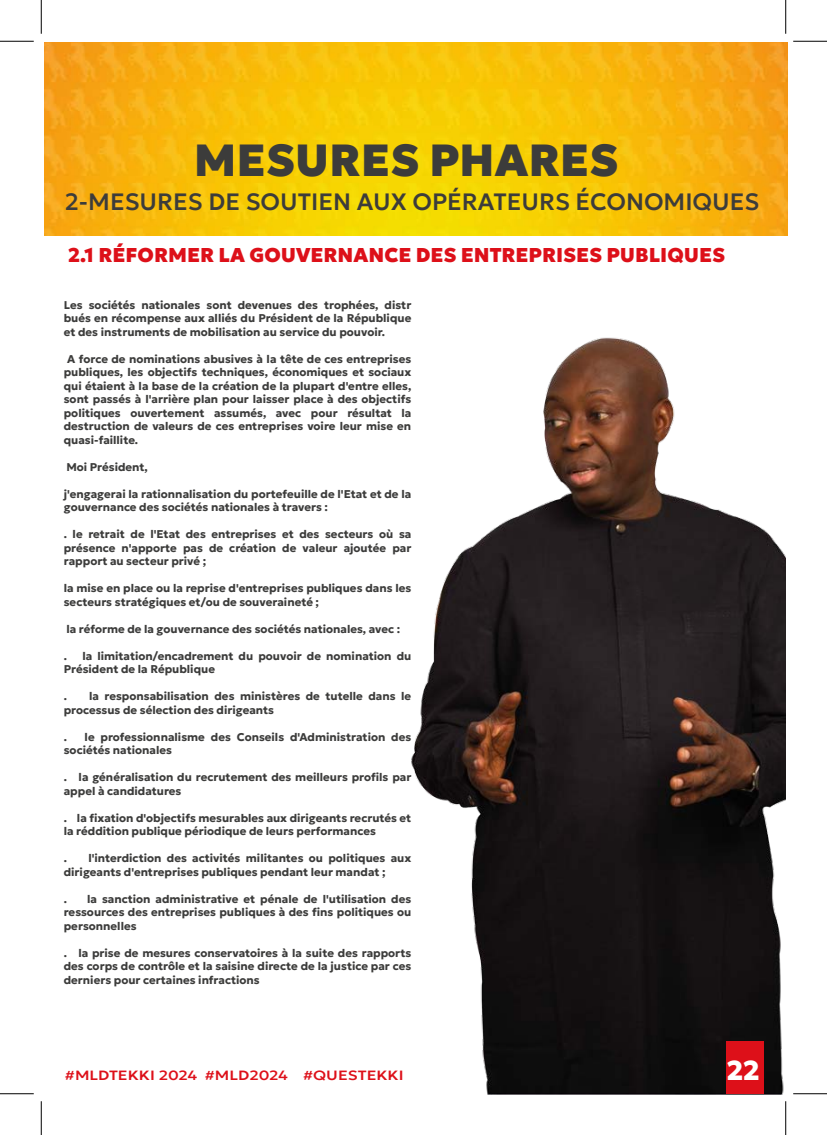
<style>
.page{position:relative;width:827px;height:1135px;background:#fff}
.page>*{position:absolute;margin:0;border:0;box-sizing:border-box;transform-origin:0 0}
.t1{font:900 45px "Geologica";color:#3c3c3b}
.t2{font:900 27.5px "Geologica";color:#fff}
.t3{font:500 23.62px "Geologica";color:#3c3c3b}
.t4{font:900 20px "Geologica";color:#dd1019}
.t5{font:500 13.38px "Geologica";color:#dd1019;scale:1.18 1}
.t6{font:700 11.25px/13.5px "Geologica";color:#3c3c3b}
</style>
<div class="page">
<img style="left:411px;top:337px;width:374px;height:758px">
<img style="left:45px;top:42px;width:742px;height:194px">
<div style="left:726px;top:1041px;width:38px;height:53px;background:#dd1019"></div>
<hr style="left:0;top:41px;width:34px;height:1px;background:#000">
<hr style="left:793px;top:41px;width:34px;height:1px;background:#000">
<hr style="left:0;top:1093px;width:34px;height:1px;background:#000">
<hr style="left:793px;top:1093px;width:34px;height:1px;background:#000">
<hr style="left:41px;top:0;width:1px;height:34px;background:#000">
<hr style="left:41px;top:1101px;width:1px;height:34px;background:#000">
<hr style="left:785px;top:0;width:1px;height:34px;background:#000">
<hr style="left:785px;top:1101px;width:1px;height:34px;background:#000">
<h1 class="t1" style="left:194px;top:119px;width:426px">MESURES PHARES</h1>
<h3 class="t3" style="left:65px;top:181px;width:696px">2-MESURES DE SOUTIEN AUX OPÉRATEURS ÉCONOMIQUES</h3>
<h3 class="t4" style="left:68px;top:237px;width:658px">2.1 RÉFORMER LA GOUVERNANCE DES ENTREPRISES PUBLIQUES</h3>
<p class="t6" style="left:64px;top:297px;width:349px;text-align:justify">Les sociétés nationales sont devenues des trophées, distr bués en récompense aux alliés du Président de la République et des instruments de mobilisation au service du pouvoir.</p>
<p class="t6" style="left:64px;top:351px;width:349px;text-align:justify;text-indent:3px">A force de nominations abusives à la tête de ces entreprises publiques, les objectifs techniques, économiques et sociaux qui étaient à la base de la création de la plupart d'entre elles, sont passés à l'arrière plan pour laisser place à des objectifs politiques ouvertement assumés, avec pour résultat la destruction de valeurs de ces entreprises voire leur mise en quasi-faillite.</p>
<p class="t6" style="left:66px;top:459px;width:83px">Moi Président,</p>
<p class="t6" style="left:64px;top:486px;width:349px">j'engagerai la rationnalisation du portefeuille de l'Etat et de la gouvernance des sociétés nationales à travers :</p>
<p class="t6" style="left:64px;top:526px;width:349px;text-align:justify">. le retrait de l'Etat des entreprises et des secteurs où sa présence n'apporte pas de création de valeur ajoutée par rapport au secteur privé ;</p>
<p class="t6" style="left:64px;top:580px;width:349px">la mise en place ou la reprise d'entreprises publiques dans les secteurs stratégiques et/ou de souveraineté ;</p>
<p class="t6" style="left:66px;top:621px;width:335px">la réforme de la gouvernance des sociétés nationales, avec :</p>
<p class="t6" style="left:64px;top:648px;width:5px">.</p>
<p class="t6" style="left:64px;top:648px;width:349px;text-indent:19px">la limitation/encadrement du pouvoir de nomination du<br>Président de la République</p>
<p class="t6" style="left:64px;top:688px;width:5px">.</p>
<p class="t6" style="left:64px;top:688px;width:349px;text-indent:25px">la responsabilisation des ministères de tutelle dans le processus de sélection des dirigeants</p>
<p class="t6" style="left:64px;top:729px;width:5px">.</p>
<p class="t6" style="left:64px;top:729px;width:349px;text-indent:21px">le professionnalisme des Conseils d'Administration des sociétés nationales</p>
<p class="t6" style="left:64px;top:769px;width:349px">. la généralisation du recrutement des meilleurs profils par appel à candidatures</p>
<p class="t6" style="left:64px;top:810px;width:349px">. la fixation d'objectifs mesurables aux dirigeants recrutés et la réddition publique périodique de leurs performances</p>
<p class="t6" style="left:64px;top:850px;width:5px">.</p>
<p class="t6" style="left:64px;top:850px;width:349px;text-indent:25px">l'interdiction des activités militantes ou politiques aux dirigeants d'entreprises publiques pendant leur mandat ;</p>
<p class="t6" style="left:64px;top:891px;width:5px">.</p>
<p class="t6" style="left:64px;top:891px;width:349px;text-align:justify;text-indent:23px">la sanction administrative et pénale de l'utilisation des ressources des entreprises publiques à des fins politiques ou personnelles</p>
<p class="t6" style="left:64px;top:945px;width:349px;text-align:justify">. la prise de mesures conservatoires à la suite des rapports des corps de contrôle et la saisine directe de la justice par ces derniers pour certaines infractions</p>
<p class="t5" style="left:65px;top:1064px;width:288px">#MLDTEKKI 2024 #MLD2024 #QUESTEKKI</p>
<h2 class="t2" style="left:726px;top:1045px;width:35px">22</h2>
</div>
